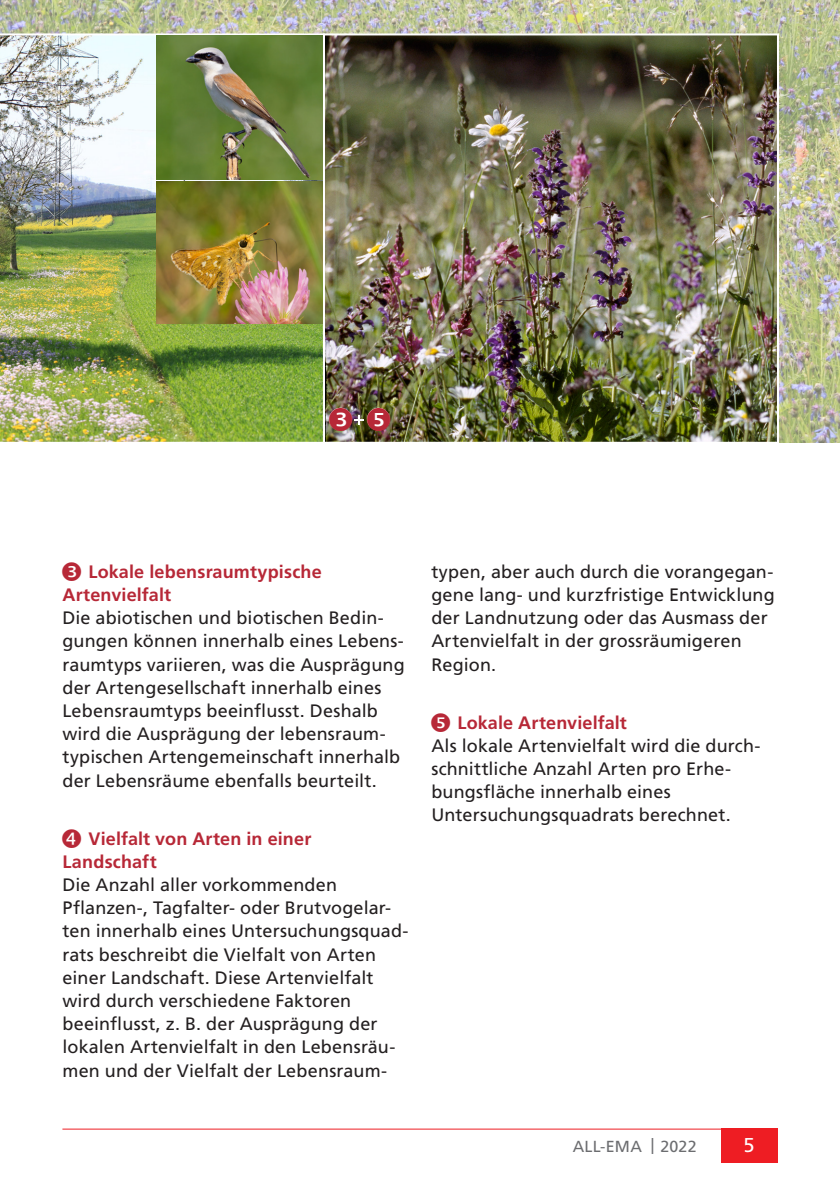
<style>
.page{position:relative;width:840px;height:1191px;background:#fff}
.page>*{position:absolute;margin:0;border:0;box-sizing:border-box;transform-origin:0 0}
.t1{font:20px "Frutiger LT Std";color:#fff}
.Lauftext__Flattersat{font:18px/23.2px "Frutiger LT Std";letter-spacing:.01em;color:#231f20}
._3__Titel_rot{font:700 18px/23.2px "Frutiger LT Std";letter-spacing:.01em;color:#b72837}
.t2{font:16px "Frutiger LT Std";letter-spacing:.015em;color:#6c6d70}
.s1{font-weight:700;color:#b72837}
</style>
<div class="page">
<hr style="left:62px;top:1128px;width:715px;height:1px;background:#ee1d23">
<div style="left:720px;top:1128px;width:57px;height:34px;background:#ee1d23"></div>
<img style="left:0;top:0;width:839px;height:442px">
<img style="left:326px;top:32px;width:453px;height:410px">
<img style="left:0;top:32px;width:326px;height:410px">
<img style="left:156px;top:36px;width:166px;height:143px">
<img style="left:156px;top:182px;width:166px;height:141px">
<svg style="left:329px;top:407px;width:61px;height:24px"></svg>
<p class="_3__Titel_rot" style="left:62px;top:560px;width:261px;text-indent:26px">Lokale lebensraumtypische<br>Artenvielfalt</p>
<p class="Lauftext__Flattersat" style="left:62px;top:606px;width:343px">Die abiotischen und biotischen Bedin&shy;gungen können innerhalb eines Lebens&shy;raumtyps variieren, was die Ausprägung der Artengesellschaft innerhalb eines Lebensraumtyps beeinflusst. Deshalb wird die Ausprägung der lebensraum&shy;typischen Artengemeinschaft innerhalb der Lebensräume ebenfalls beurteilt.</p>
<p class="_3__Titel_rot" style="left:62px;top:826px;width:250px;text-indent:26px">Vielfalt von Arten in einer<br>Landschaft</p>
<p class="Lauftext__Flattersat" style="left:62px;top:873px;width:347px">Die Anzahl aller vorkommenden Pflanzen-, Tagfalter- oder Brutvogelar&shy;ten innerhalb eines Untersuchungsquad&shy;rats beschreibt die Vielfalt von Arten einer Landschaft. Diese Artenvielfalt wird durch verschiedene Faktoren beeinflusst, z. B. der Ausprägung der lokalen Artenvielfalt in den Lebensräu&shy;men und der Vielfalt der Lebensraum-</p>
<p class="Lauftext__Flattersat" style="left:431px;top:560px;width:344px">typen, aber auch durch die vorangegan&shy;gene lang- und kurzfristige Entwicklung der Landnutzung oder das Ausmass der<br>Artenvielfalt in der grossräumigeren<br>Region.</p>
<p class="Lauftext__Flattersat" style="left:431px;top:711px;width:330px;text-indent:26px"><span class="s1">Lokale Artenvielfalt<br></span>Als lokale Artenvielfalt wird die durch&shy;schnittliche Anzahl Arten pro Erhe&shy;bungsfläche innerhalb eines Untersuchungsquadrats berechnet.</p>
<p class="t2" style="left:572px;top:1137px;width:125px">ALL-EMA | 2022</p>
<p class="t1" style="left:743px;top:1133px;width:13px">5</p>
</div>
